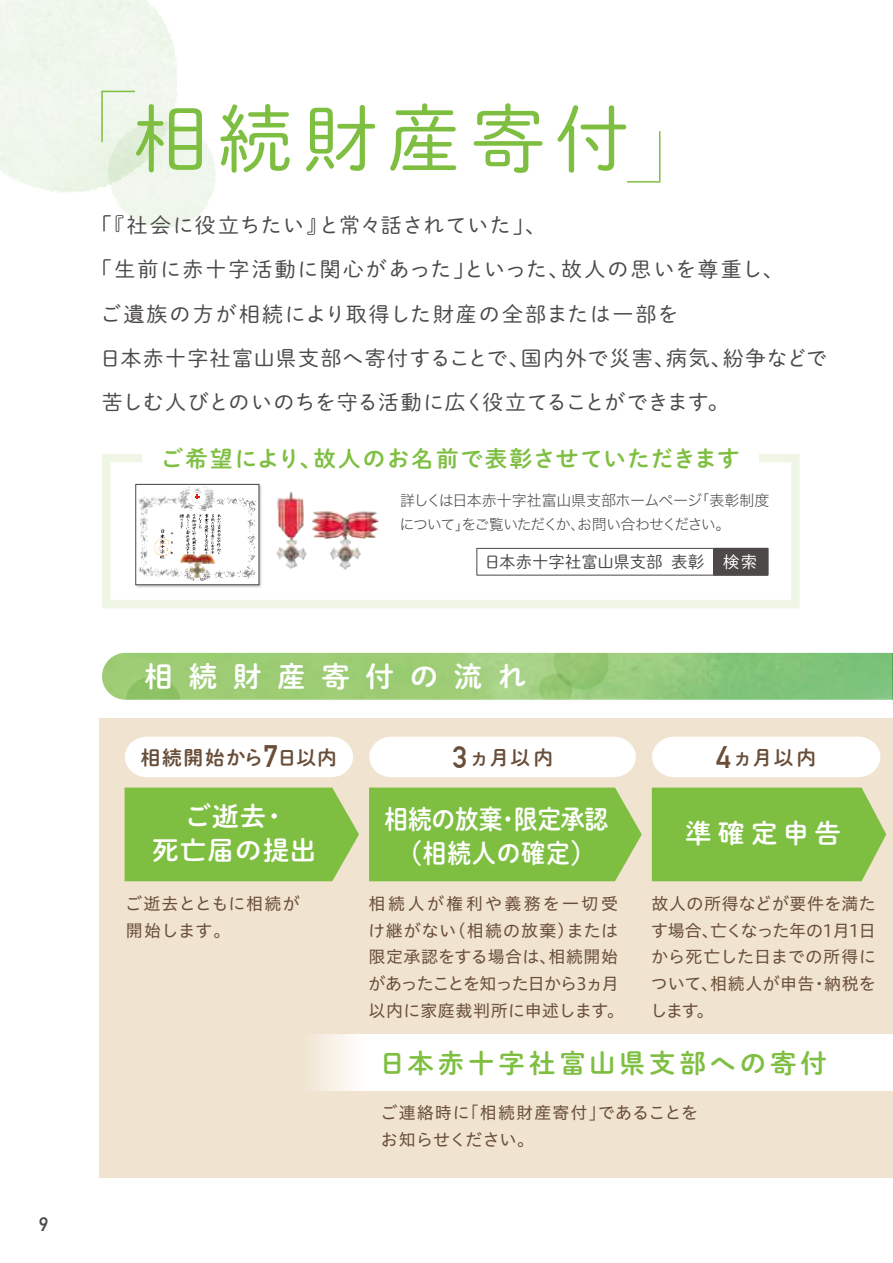
<style>
.page{position:relative;width:893px;height:1263px;background:#fff}
.page>*{position:absolute;margin:0;border:0;box-sizing:border-box;transform-origin:0 0}
.t1{font:74.55px "Shuei M Go Std L";letter-spacing:.13em;color:#7ebf41}
.t2{font:28.5px "Shuei M Go Std B";letter-spacing:.55em;color:#fff}
.t3{font:26.4px/33.6px "Shuei M Go Std B";letter-spacing:-.01em;color:#fff;text-align:center;scale:.9 1}
.t4{font:26.4px/33.6px "Shuei M Go Std B";letter-spacing:.04em;color:#fff;text-align:center}
.t5{font:26.4px "Shuei M Go Std B";letter-spacing:.15em;color:#7ebf41}
.t6{font:22.5px "Shuei M Go Std B";letter-spacing:.07em;color:#7ebf41}
.t7{font:21px "P Shuei M Go Std N L";letter-spacing:.085em;color:#4c4948}
.t8{font:21px "P Shuei M Go Std N L";letter-spacing:.06em;color:#4c4948}
.t9{font:21px "P Shuei M Go Std N L";letter-spacing:-.015em;color:#4c4948}
.t10{font:21px "P Shuei M Go Std N L";letter-spacing:.035em;color:#4c4948}
.t11{font:19.8px "Shuei M Go Std B";letter-spacing:.06em;color:#694e39}
.t12{font:700 19.5px "DIN Alternate";color:#4c4948}
.t13{font:16.95px/26.7px "Hiragino UD Sans Std W4";letter-spacing:.015em;color:#694e39}
.t14{font:16.65px "Shuei M Go Std L";color:#4c4948}
.t15{font:15px/24px "Hira Kaku Pro N W2";letter-spacing:-.05em;color:#4c4948}
.s1{font-size:16.5px;color:#fff}
.s2{font-family:"DIN Alternate";font-weight:700;font-size:30.45px}
</style>
<div class="page">
<img style="left:107px;top:120px;width:53px;height:63px">
<svg style="left:101px;top:90px;width:35px;height:54px;background:#e5f1de"></svg>
<svg style="left:627px;top:131px;width:34px;height:52px"></svg>
<svg style="left:102px;top:653px;width:791px;height:47px;background:#96cb7b"></svg>
<svg style="left:125px;top:676px;width:56px;height:24px"></svg>
<svg style="left:539px;top:653px;width:70px;height:47px;background:#98c876"></svg>
<svg style="left:102px;top:454px;width:698px;height:154px"></svg>
<div style="left:477px;top:548px;width:291px;height:27px;background:#fff"></div>
<div style="left:476px;top:548px;width:292px;height:28px;border:1px solid #4c4948"></div>
<div style="left:714px;top:548px;width:54px;height:27px;background:#4c4948"></div>
<div style="left:713px;top:548px;width:55px;height:28px;border:1px solid #4c4948"></div>
<div style="left:100px;top:719px;width:793px;height:459px;background:#f0e3cf"></div>
<div style="left:125px;top:737px;width:228px;height:40px;background:#fff"></div>
<div style="left:369px;top:737px;width:267px;height:40px;background:#fff"></div>
<div style="left:652px;top:737px;width:228px;height:40px;background:#fff"></div>
<div style="left:125px;top:787px;width:234px;height:94px;background:#7ebf41"></div>
<div style="left:369px;top:787px;width:273px;height:94px;background:#7ebf41"></div>
<div style="left:313px;top:1034px;width:580px;height:57px;background:#fff"></div>
<div style="left:652px;top:787px;width:234px;height:94px;background:#7ebf41"></div>
<img style="left:133px;top:482px;width:131px;height:109px">
<div style="left:136px;top:484px;width:123px;height:101px;background:#fff"></div>
<div style="left:136px;top:484px;width:123px;height:101px;border:1px solid #4c4948"></div>
<img style="left:136px;top:484px;width:123px;height:96px">
<img style="left:212px;top:495px;width:46px;height:84px">
<svg style="left:195px;top:494px;width:5px;height:5px"></svg>
<img style="left:160px;top:513px;width:61px;height:42px">
<img style="left:155px;top:556px;width:5px;height:4px">
<img style="left:160px;top:554px;width:12px;height:6px">
<svg style="left:154px;top:522px;width:22px;height:32px"></svg>
<img style="left:276px;top:491px;width:85px;height:78px">
<div style="left:143px;top:442px;width:616px;height:34px;background:#fff"></div>
<div style="left:169px;top:516px;width:6px;height:9px;background:#fff"></div>
<p class="t12" style="left:39px;top:1209px;width:11px">9</p>
<h1 class="t1" style="left:134px;top:84px;width:497px">相続財産寄付</h1>
<p class="t10" style="left:91px;top:210px;width:456px">「『社会に役立ちたい』と常々話されていた」、</p>
<p class="t7" style="left:91px;top:254px;width:694px">「生前に赤十字活動に関心があった」といった、故人の思いを尊重し、</p>
<p class="t7" style="left:101px;top:298px;width:580px">ご遺族の方が相続により取得した財産の全部または一部を</p>
<p class="t8" style="left:100px;top:343px;width:729px">日本赤十字社富山県支部へ寄付することで、国内外で災害、病気、紛争などで</p>
<p class="t9" style="left:102px;top:387px;width:628px">苦しむ人びとのいのちを守る活動に広く役立てることができます。</p>
<h3 class="t6" style="left:161px;top:442px;width:580px">ご希望により、故人のお名前で表彰させていただきます</h3>
<p class="t15" style="left:400px;top:487px;width:371px">詳しくは日本赤十字社富山県支部ホームページ「表彰制度について」をご覧いただくか、お問い合わせください。</p>
<p class="t14" style="left:484px;top:550px;width:275px">日本赤十字社富山県支部 表彰 <span class="s1">検索</span></p>
<h2 class="t2" style="left:145px;top:655px;width:383px">相続財産寄付の流れ</h2>
<p class="t11" style="left:141px;top:742px;width:198px">相続開始から<span class="s2">7</span>日以内</p>
<p class="t11" style="left:453px;top:743px;width:102px"><span class="s2">3</span>ヵ月以内</p>
<p class="t11" style="left:716px;top:743px;width:102px"><span class="s2">4</span>ヵ月以内</p>
<h3 class="t4" style="left:152px;top:799px;width:166px">ご逝去・<br>死亡届の提出</h3>
<p class="t13" style="left:125px;top:889px;width:176px">ご逝去とともに相続が開始します。</p>
<h3 class="t3" style="left:385px;top:801px;width:250px">相続の放棄・限定承認（相続人の確定）</h3>
<p class="t13" style="left:368px;top:889px;width:257px">相続人が権利や義務を一切受け継がない(相続の放棄)または限定承認をする場合は、相続開始があったことを知った日から3ヵ月以内に家庭裁判所に申述します。</p>
<h3 class="t4" style="left:685px;top:815px;width:157px">準確定申告</h3>
<p class="t13" style="left:650px;top:889px;width:227px;text-align:justify">故人の所得などが要件を満たす場合、亡くなった年の1月1日から死亡した日までの所得について、相続人が申告･納税をします。</p>
<h3 class="t5" style="left:379px;top:1043px;width:449px">日本赤十字社富山県支部への寄付</h3>
<p class="t13" style="left:381px;top:1098px;width:319px">ご連絡時に「相続財産寄付」であることをお知らせください。</p>
</div>
